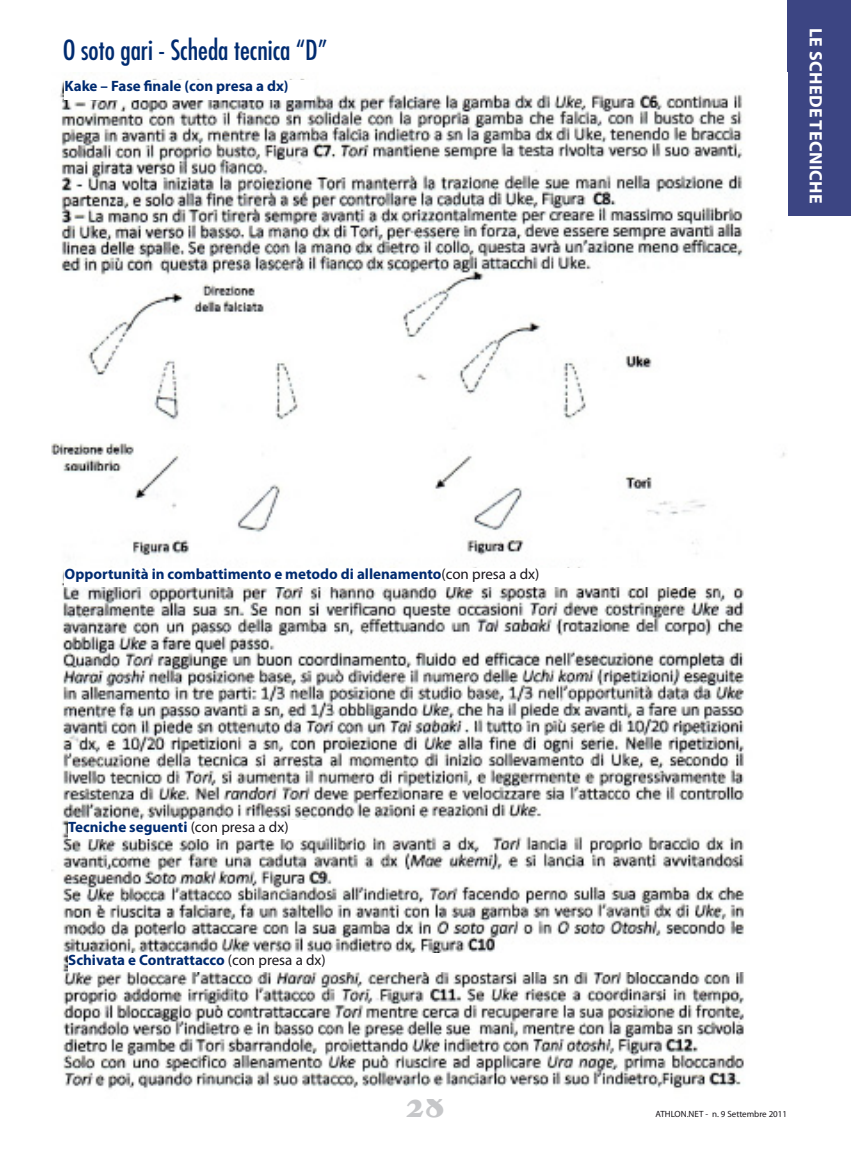
<style>
.page{position:relative;width:851px;height:1149px;background:#fff}
.page>*{position:absolute;margin:0;border:0;box-sizing:border-box;transform-origin:0 0}
.t1{font:900 36px "Hoefler Text";color:#c6c7c9}
.t2{font:condensed 27px "Futura";color:#002b70}
.t3{font:700 18px "Myriad Pro";letter-spacing:.02em;color:#fff}
.t4{font:700 15px "Myriad Pro";color:#002b70}
.t5{font:9px "Myriad Pro";color:#1a171c}
.s1{font-weight:400;color:#1a171c}
</style>
<div class="page">
<div style="left:787px;top:0;width:63px;height:216px;background:#3c4583"></div>
<img style="left:51px;top:78px;width:734px;height:1012px">
<div style="left:64px;top:80px;width:250px;height:19px;background:#fff"></div>
<div style="left:64px;top:568px;width:697px;height:18px;background:#fff"></div>
<div style="left:68px;top:820px;width:249px;height:18px;background:#fff"></div>
<div style="left:68px;top:952px;width:693px;height:18px;background:#fff"></div>
<h2 class="t2" style="left:63px;top:33px;width:266px">O soto gari - Scheda tecnica “D”</h2>
<p class="t4" style="left:64px;top:76px;width:225px">Kake – Fase finale (con presa a dx)</p>
<p class="t3" style="left:827px;top:28px;width:177px;rotate:90deg">LE SCHEDE TECNICHE</p>
<p class="t4" style="left:64px;top:564px;width:476px">Opportunità in combattimento e metodo di allenamento<span class="s1">(con presa a dx)</span></p>
<p class="t4" style="left:68px;top:816px;width:222px">Tecniche seguenti <span class="s1">(con presa a dx)</span></p>
<p class="t4" style="left:68px;top:949px;width:259px">Schivata e Contrattacco <span class="s1">(con presa a dx)</span></p>
<h1 class="t1" style="left:406px;top:1082px;width:41px">28</h1>
<p class="t5" style="left:655px;top:1108px;width:133px">ATHLON.NET - n. 9 Settembre 2011</p>
</div>
